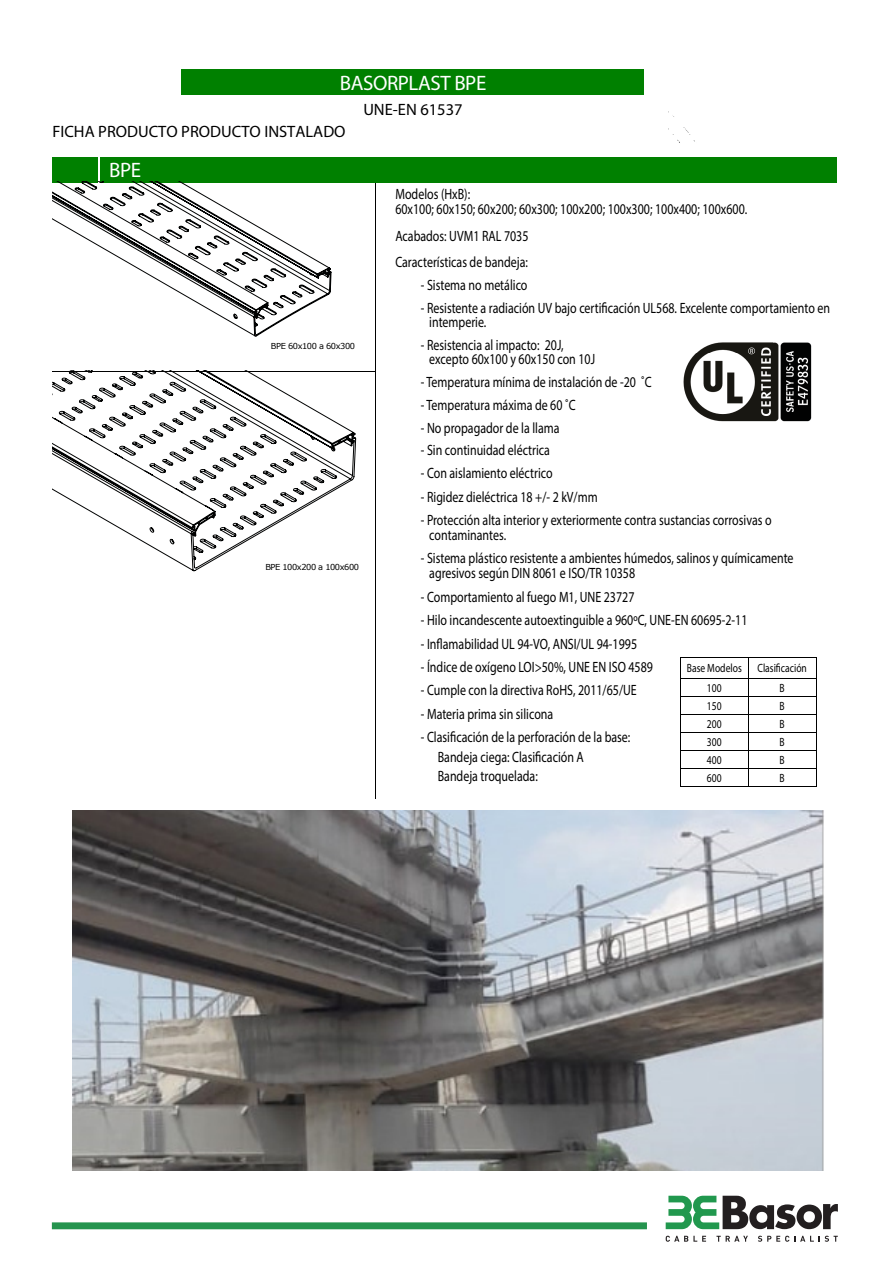
<style>
.page{position:relative;width:893px;height:1263px;background:#fff}
.page>*{position:absolute;margin:0;border:0;box-sizing:border-box;transform-origin:0 0}
.t1{font:21px "Myriad Pro";letter-spacing:-.02em;color:#fff}
.t2{font:16.5px "Myriad Pro";color:#000}
.t3{font:15px/14.2px "Myriad Pro";color:#000;scale:.8 1}
.t4{font:12px "Myriad Pro";color:#000;scale:.8 1}
.t5{font:8.25px "Verdana";letter-spacing:-.05em;color:#000}
</style>
<div class="page">
<div style="left:182px;top:69px;width:462px;height:25px;background:#008000"></div>
<hr style="left:375px;top:178px;width:1px;height:620px;background:#000">
<img style="left:668px;top:111px;width:27px;height:32px">
<div style="left:52px;top:158px;width:785px;height:25px;background:#008000"></div>
<svg style="left:52px;top:370px;width:304px;height:201px"></svg>
<svg style="left:52px;top:157px;width:279px;height:179px"></svg>
<hr style="left:52px;top:371px;width:323px;height:1px;background:#000">
<hr style="left:680px;top:657px;width:68px;height:1px;background:#000">
<hr style="left:748px;top:657px;width:68px;height:1px;background:#000">
<hr style="left:680px;top:678px;width:68px;height:1px;background:#000">
<hr style="left:748px;top:678px;width:68px;height:1px;background:#000">
<hr style="left:680px;top:696px;width:68px;height:1px;background:#000">
<hr style="left:748px;top:696px;width:68px;height:1px;background:#000">
<hr style="left:680px;top:714px;width:68px;height:1px;background:#000">
<hr style="left:748px;top:714px;width:68px;height:1px;background:#000">
<hr style="left:680px;top:732px;width:68px;height:1px;background:#000">
<hr style="left:748px;top:732px;width:68px;height:1px;background:#000">
<hr style="left:680px;top:750px;width:68px;height:1px;background:#000">
<hr style="left:748px;top:750px;width:68px;height:1px;background:#000">
<hr style="left:680px;top:768px;width:68px;height:1px;background:#000">
<svg style="left:680px;top:658px;width:1px;height:128px"></svg>
<hr style="left:748px;top:768px;width:68px;height:1px;background:#000">
<svg style="left:748px;top:658px;width:1px;height:128px"></svg>
<svg style="left:816px;top:657px;width:1px;height:129px"></svg>
<hr style="left:680px;top:786px;width:68px;height:1px;background:#000">
<hr style="left:748px;top:786px;width:68px;height:1px;background:#000">
<img style="left:683px;top:342px;width:129px;height:80px">
<img style="left:683px;top:342px;width:89px;height:11px">
<svg style="left:666px;top:1236px;width:40px;height:6px"></svg>
<svg style="left:716px;top:1236px;width:32px;height:6px"></svg>
<svg style="left:758px;top:1236px;width:80px;height:6px"></svg>
<svg style="left:666px;top:1196px;width:172px;height:33px"></svg>
<div style="left:52px;top:1222px;width:595px;height:7px;background:#25944e"></div>
<img style="left:72px;top:811px;width:752px;height:359px">
<p class="t1" style="left:340px;top:72px;width:148px">BASORPLAST BPE</p>
<p class="t2" style="left:363px;top:101px;width:101px">UNE-EN 61537</p>
<p class="t2" style="left:52px;top:124px;width:295px">FICHA PRODUCTO PRODUCTO INSTALADO</p>
<p class="t1" style="left:109px;top:160px;width:33px">BPE</p>
<p class="t5" style="left:271px;top:340px;width:86px">BPE 60x100 a 60x300</p>
<p class="t5" style="left:265px;top:561px;width:95px">BPE 100x200 a 100x600</p>
<p class="t3" style="left:395px;top:188px;width:441px">Modelos (HxB):<br>60x100; 60x150; 60x200; 60x300; 100x200; 100x300; 100x400; 100x600.</p>
<p class="t3" style="left:395px;top:223px;width:168px;line-height:26.8px">Acabados: UVM1 RAL 7035<br>Características de bandeja:</p>
<p class="t3" style="left:421px;top:278px;width:135px">- Sistema no metálico</p>
<p class="t3" style="left:429px;top:301px;width:503px;text-indent:-8px">- Resistente a radiación UV bajo certificación UL568. Excelente comportamiento en intemperie.</p>
<p class="t3" style="left:429px;top:338px;width:209px;text-indent:-8px">- Resistencia al impacto: 20J, excepto 60x100 y 60x150 con 10J</p>
<p class="t3" style="left:421px;top:376px;width:290px">- Temperatura mínima de instalación de -20 ˚C</p>
<p class="t3" style="left:421px;top:398px;width:195px">- Temperatura máxima de 60 ˚C</p>
<p class="t3" style="left:421px;top:421px;width:175px">- No propagador de la llama</p>
<p class="t3" style="left:421px;top:444px;width:163px">- Sin continuidad eléctrica</p>
<p class="t3" style="left:421px;top:466px;width:166px">- Con aislamiento eléctrico</p>
<p class="t3" style="left:421px;top:490px;width:223px">- Rigidez dieléctrica 18 +/- 2 kV/mm</p>
<p class="t3" style="left:429px;top:513px;width:430px;line-height:15px;text-indent:-8px">- Protección alta interior y exteriormente contra sustancias corrosivas o contaminantes.</p>
<p class="t3" style="left:429px;top:551px;width:457px;line-height:15px;text-indent:-8px">- Sistema plástico resistente a ambientes húmedos, salinos y químicamente agresivos según DIN 8061 e ISO/TR 10358</p>
<p class="t3" style="left:421px;top:590px;width:269px">- Comportamiento al fuego M1, UNE 23727</p>
<p class="t3" style="left:421px;top:613px;width:410px">- Hilo incandescente autoextinguible a 960ºC, UNE-EN 60695-2-11</p>
<p class="t3" style="left:421px;top:637px;width:272px">- Inflamabilidad UL 94-VO, ANSI/UL 94-1995</p>
<p class="t3" style="left:421px;top:660px;width:292px">- Índice de oxígeno LOI&gt;50%, UNE EN ISO 4589</p>
<p class="t3" style="left:421px;top:684px;width:271px">- Cumple con la directiva RoHS, 2011/65/UE</p>
<p class="t3" style="left:421px;top:707px;width:167px">- Materia prima sin silicona</p>
<p class="t3" style="left:438px;top:728px;width:242px;line-height:19.2px;text-indent:-17px">- Clasificación de la perforación de la base:<br>Bandeja ciega: Clasificación A<br>Bandeja troquelada:</p>
<p class="t4" style="left:687px;top:662px;width:70px">Base Modelos</p>
<p class="t4" style="left:757px;top:662px;width:63px">Clasificación</p>
<p class="t4" style="left:707px;top:681px;width:20px">100</p>
<p class="t4" style="left:780px;top:681px;width:8px">B</p>
<p class="t4" style="left:707px;top:700px;width:20px">150</p>
<p class="t4" style="left:780px;top:700px;width:8px">B</p>
<p class="t4" style="left:707px;top:718px;width:20px">200</p>
<p class="t4" style="left:780px;top:718px;width:8px">B</p>
<p class="t4" style="left:707px;top:736px;width:20px">300</p>
<p class="t4" style="left:780px;top:736px;width:8px">B</p>
<p class="t4" style="left:707px;top:754px;width:20px">400</p>
<p class="t4" style="left:780px;top:754px;width:8px">B</p>
<p class="t4" style="left:707px;top:772px;width:20px">600</p>
<p class="t4" style="left:780px;top:772px;width:8px">B</p>
</div>
